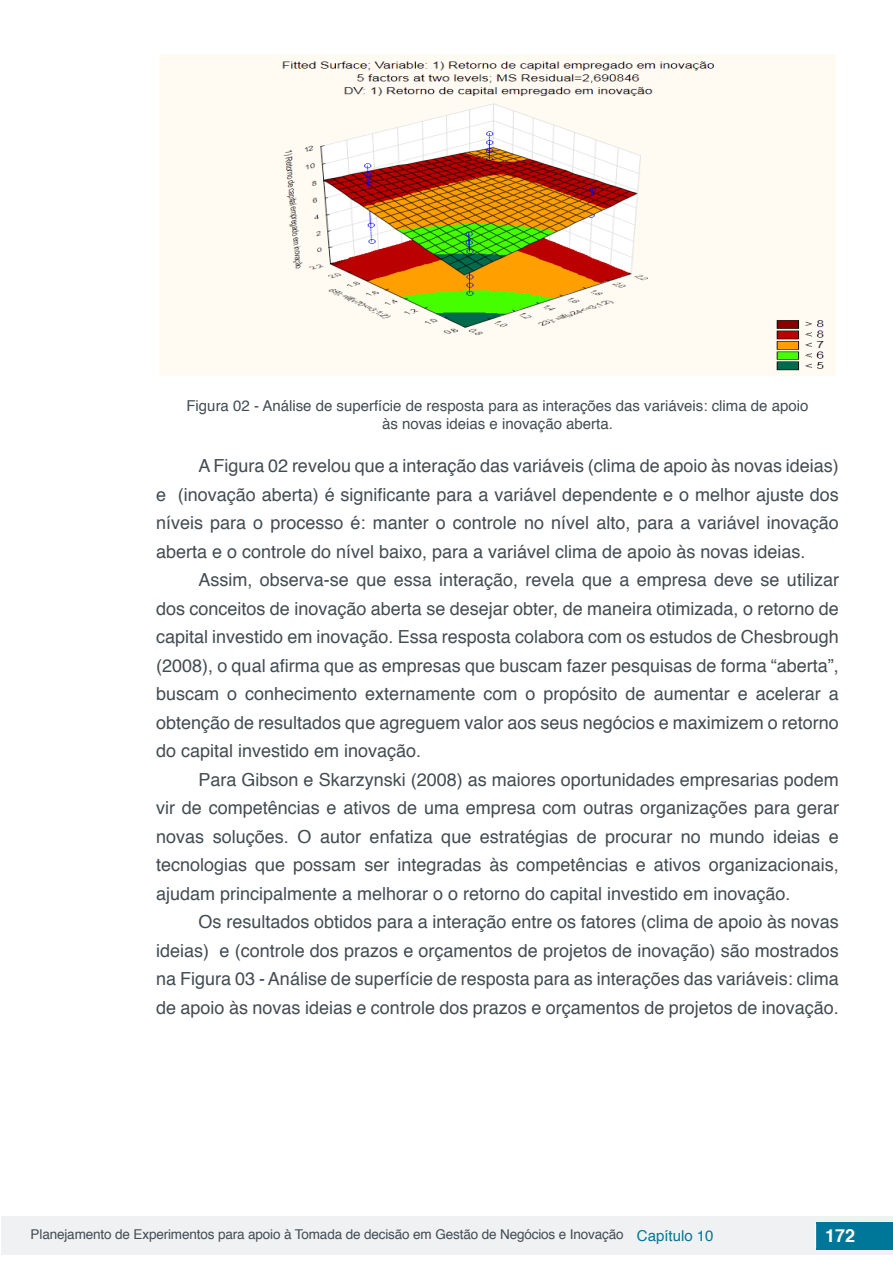
<style>
.page{position:relative;width:893px;height:1263px;background:#fff}
.page>*{position:absolute;margin:0;border:0;box-sizing:border-box;transform-origin:0 0}
.txt{font:18px/28.5px "Helvetica";color:#434c52;text-align:justify}
.t1{font:700 18px "Helvetica";color:#fff}
.info_tab_gra_imag{font:15px/18px "Helvetica";color:#434c52;text-align:center}
.t2{font:13.5px "Helvetica";letter-spacing:-.01em;color:#434c52}
.s1{font-size:15px;color:#007699}
</style>
<div class="page">
<div style="left:1px;top:1216px;width:891px;height:38px;background:#f0f1f2"></div>
<div style="left:816px;top:1222px;width:77px;height:27px;background:#007699"></div>
<svg style="left:815px;top:1224px;width:1px;height:24px"></svg>
<img style="left:159px;top:54px;width:676px;height:322px">
<p class="info_tab_gra_imag" style="left:186px;top:397px;width:623px">Figura 02 - Análise de superfície de resposta para as interações das variáveis: clima de apoio às novas ideias e inovação aberta.</p>
<p class="txt" style="left:156px;top:452px;width:684px;text-indent:43px">A Figura 02 revelou que a interação das variáveis (clima de apoio às novas ideias) e (inovação aberta) é significante para a variável dependente e o melhor ajuste dos níveis para o processo é: manter o controle no nível alto, para a variável inovação aberta e o controle do nível baixo, para a variável clima de apoio às novas ideias.</p>
<p class="txt" style="left:156px;top:566px;width:684px;text-indent:43px">Assim, observa-se que essa interação, revela que a empresa deve se utilizar dos conceitos de inovação aberta se desejar obter, de maneira otimizada, o retorno de capital investido em inovação. Essa resposta colabora com os estudos de Chesbrough (2008), o qual afirma que as empresas que buscam fazer pesquisas de forma “aberta”, buscam o conhecimento externamente com o propósito de aumentar e acelerar a obtenção de resultados que agreguem valor aos seus negócios e maximizem o retorno do capital investido em inovação.</p>
<p class="txt" style="left:156px;top:766px;width:684px;text-indent:43px">Para Gibson e Skarzynski (2008) as maiores oportunidades empresarias podem vir de competências e ativos de uma empresa com outras organizações para gerar novas soluções. O autor enfatiza que estratégias de procurar no mundo ideias e tecnologias que possam ser integradas às competências e ativos organizacionais, ajudam principalmente a melhorar o o retorno do capital investido em inovação.</p>
<p class="txt" style="left:156px;top:908px;width:684px;text-indent:43px">Os resultados obtidos para a interação entre os fatores (clima de apoio às novas ideias) e (controle dos prazos e orçamentos de projetos de inovação) são mostrados na Figura 03 - Análise de superfície de resposta para as interações das variáveis: clima de apoio às novas ideias e controle dos prazos e orçamentos de projetos de inovação.</p>
<p class="t2" style="left:31px;top:1223px;width:684px">Planejamento de Experimentos para apoio à Tomada de decisão em Gestão de Negócios e Inovação <span class="s1">Capítulo 10</span></p>
<p class="t1" style="left:825px;top:1221px;width:32px">172</p>
</div>
